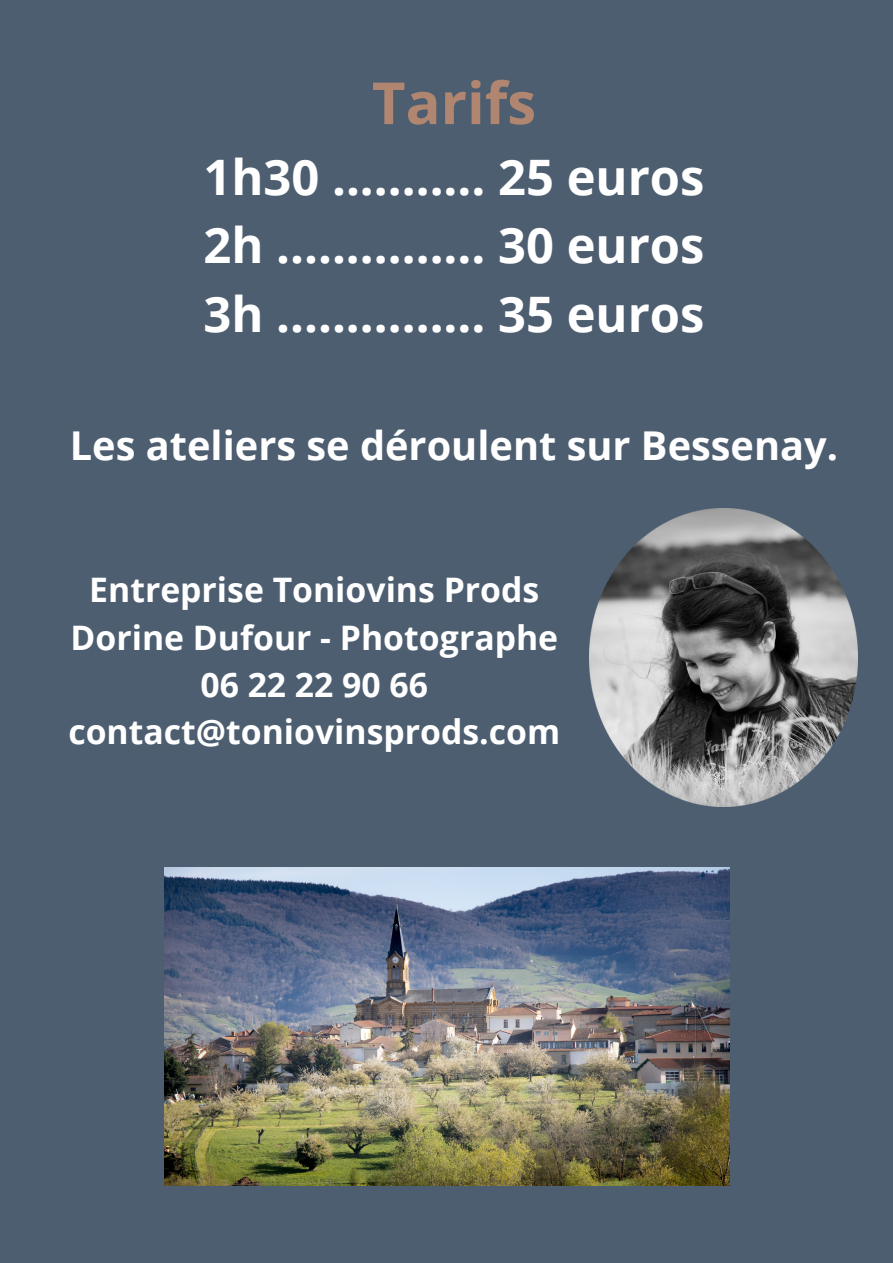
<style>
.page{position:relative;width:893px;height:1263px;background:#4e5e71}
.page>*{position:absolute;margin:0;border:0;box-sizing:border-box;transform-origin:0 0}
.t1{font:700 58.05px "Open Sans";color:#b18670}
.t2{font:700 48.9px "Open Sans";color:#fff}
.t3{font:700 39.75px "Open Sans";color:#fff}
.t4{font:700 33.75px "Open Sans";color:#fff}
</style>
<div class="page">
<img style="left:589px;top:508px;width:269px;height:298px">
<img style="left:164px;top:867px;width:565px;height:318px">
<p class="t1" style="left:372px;top:62px;width:166px">Tarifs</p>
<p class="t2" style="left:203px;top:143px;width:502px">1h30 ........... 25 euros</p>
<p class="t2" style="left:203px;top:211px;width:502px">2h ............... 30 euros</p>
<p class="t2" style="left:203px;top:279px;width:502px">3h ............... 35 euros</p>
<p class="t3" style="left:70px;top:417px;width:770px">Les ateliers se déroulent sur Bessenay.</p>
<p class="t4" style="left:89px;top:566px;width:451px">Entreprise Toniovins Prods</p>
<p class="t4" style="left:71px;top:613px;width:489px">Dorine Dufour - Photographe</p>
<p class="t4" style="left:200px;top:661px;width:229px">06 22 22 90 66</p>
<p class="t4" style="left:68px;top:708px;width:493px">contact@toniovinsprods.com</p>
</div>
